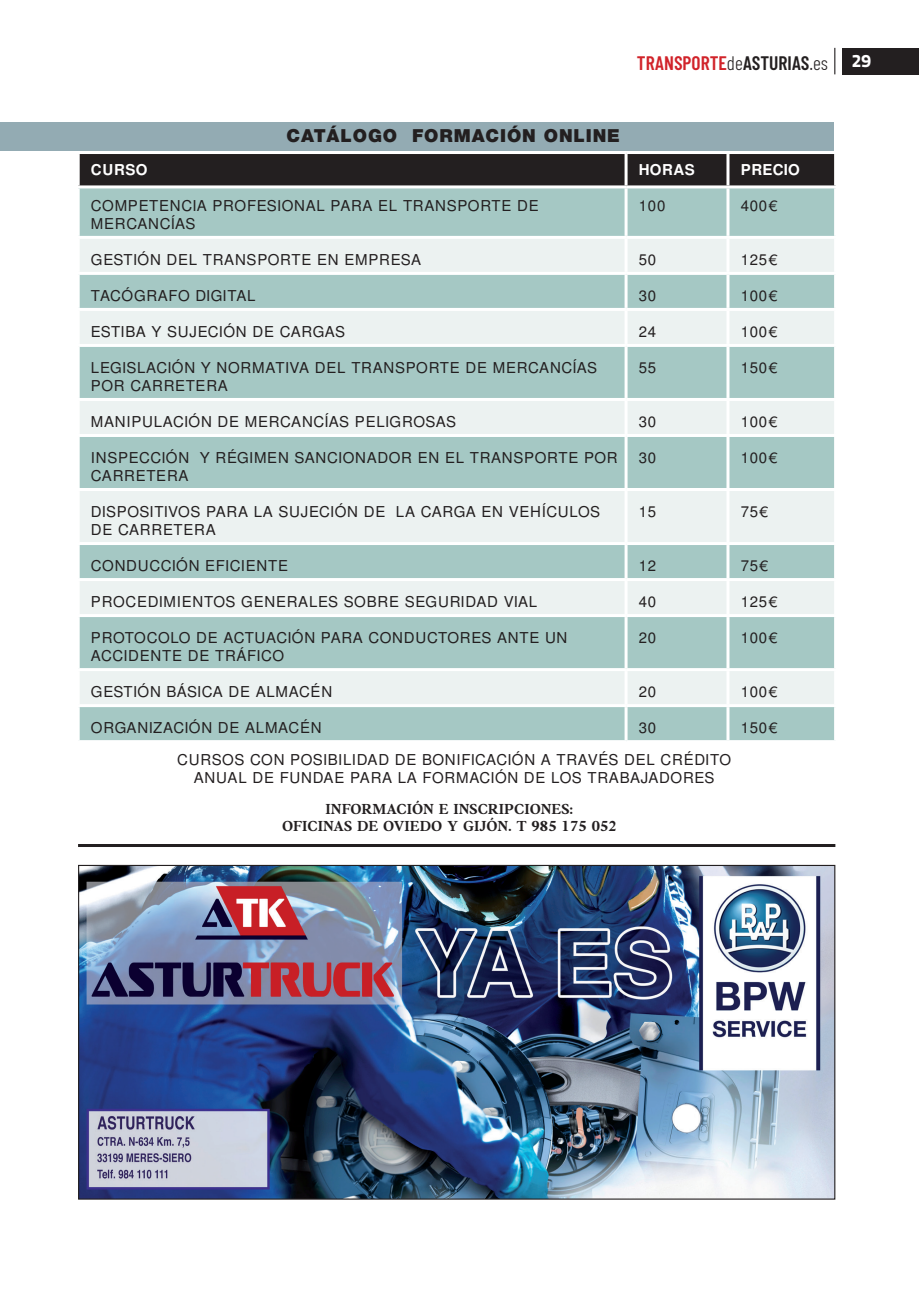
<style>
.page{position:relative;width:919px;height:1289px;background:#fff}
.page>*{position:absolute;margin:0;border:0;box-sizing:border-box;transform-origin:0 0}
.t1{font:600 19.5px "Barlow Condensed";color:#d1232a}
.t2{font:900 18px "Helvetica Neue";letter-spacing:.05em;color:#231f20}
.t3{font:15px/18px "Free Sans";letter-spacing:.05em;color:#231f20}
.t4{font:15px "Free Sans";letter-spacing:.025em;color:#231f20}
.t5{font:700 15px/17.5px "Anko Personal Use";letter-spacing:.01em;color:#231f20;text-align:center}
.t6{font:700 15px "Free Sans";letter-spacing:.03em;color:#fff}
.s1{font-weight:300;color:#231f20}
.s2{color:#231f20}
</style>
<div class="page">
<div style="left:841px;top:48px;width:77px;height:26px;background:#231f20"></div>
<svg style="left:834px;top:48px;width:1px;height:26px"></svg>
<div style="left:0;top:122px;width:833px;height:29px;background:#93abb3"></div>
<div style="left:80px;top:154px;width:754px;height:31px;background:#231f20"></div>
<div style="left:80px;top:188px;width:754px;height:552px;background:#a5c8c4"></div>
<svg style="left:80px;top:239px;width:754px;height:465px;background:#c8dcda"></svg>
<hr style="left:624px;top:154px;width:3px;height:31px;background:#fff">
<hr style="left:726px;top:154px;width:3px;height:31px;background:#fff">
<hr style="left:624px;top:188px;width:3px;height:48px;background:#fff">
<hr style="left:726px;top:188px;width:3px;height:48px;background:#fff">
<hr style="left:77px;top:236px;width:549px;height:3px;background:#fff">
<hr style="left:626px;top:236px;width:102px;height:3px;background:#fff">
<hr style="left:624px;top:239px;width:3px;height:33px;background:#fff">
<hr style="left:728px;top:236px;width:109px;height:3px;background:#fff">
<hr style="left:726px;top:239px;width:3px;height:33px;background:#fff">
<hr style="left:77px;top:272px;width:549px;height:3px;background:#fff">
<hr style="left:626px;top:272px;width:102px;height:3px;background:#fff">
<hr style="left:624px;top:275px;width:3px;height:33px;background:#fff">
<hr style="left:728px;top:272px;width:109px;height:3px;background:#fff">
<hr style="left:726px;top:275px;width:3px;height:33px;background:#fff">
<hr style="left:77px;top:308px;width:549px;height:3px;background:#fff">
<hr style="left:626px;top:308px;width:102px;height:3px;background:#fff">
<hr style="left:624px;top:311px;width:3px;height:33px;background:#fff">
<hr style="left:728px;top:308px;width:109px;height:3px;background:#fff">
<hr style="left:726px;top:311px;width:3px;height:33px;background:#fff">
<hr style="left:77px;top:344px;width:549px;height:3px;background:#fff">
<hr style="left:626px;top:344px;width:102px;height:3px;background:#fff">
<hr style="left:624px;top:347px;width:3px;height:51px;background:#fff">
<hr style="left:728px;top:344px;width:109px;height:3px;background:#fff">
<hr style="left:726px;top:347px;width:3px;height:51px;background:#fff">
<hr style="left:77px;top:398px;width:549px;height:3px;background:#fff">
<hr style="left:626px;top:398px;width:102px;height:3px;background:#fff">
<hr style="left:624px;top:401px;width:3px;height:33px;background:#fff">
<hr style="left:728px;top:398px;width:109px;height:3px;background:#fff">
<hr style="left:726px;top:401px;width:3px;height:33px;background:#fff">
<hr style="left:77px;top:434px;width:549px;height:3px;background:#fff">
<hr style="left:626px;top:434px;width:102px;height:3px;background:#fff">
<hr style="left:624px;top:437px;width:3px;height:51px;background:#fff">
<hr style="left:728px;top:434px;width:109px;height:3px;background:#fff">
<hr style="left:726px;top:437px;width:3px;height:51px;background:#fff">
<hr style="left:77px;top:488px;width:549px;height:3px;background:#fff">
<hr style="left:626px;top:488px;width:102px;height:3px;background:#fff">
<hr style="left:624px;top:491px;width:3px;height:51px;background:#fff">
<hr style="left:728px;top:488px;width:109px;height:3px;background:#fff">
<hr style="left:726px;top:491px;width:3px;height:51px;background:#fff">
<hr style="left:77px;top:542px;width:549px;height:3px;background:#fff">
<hr style="left:626px;top:542px;width:102px;height:3px;background:#fff">
<hr style="left:624px;top:545px;width:3px;height:33px;background:#fff">
<hr style="left:728px;top:542px;width:109px;height:3px;background:#fff">
<hr style="left:726px;top:545px;width:3px;height:33px;background:#fff">
<hr style="left:77px;top:578px;width:549px;height:3px;background:#fff">
<hr style="left:626px;top:578px;width:102px;height:3px;background:#fff">
<hr style="left:624px;top:581px;width:3px;height:33px;background:#fff">
<hr style="left:728px;top:578px;width:109px;height:3px;background:#fff">
<hr style="left:726px;top:581px;width:3px;height:33px;background:#fff">
<hr style="left:77px;top:614px;width:549px;height:3px;background:#fff">
<hr style="left:626px;top:614px;width:102px;height:3px;background:#fff">
<hr style="left:624px;top:617px;width:3px;height:51px;background:#fff">
<hr style="left:728px;top:614px;width:109px;height:3px;background:#fff">
<hr style="left:726px;top:617px;width:3px;height:51px;background:#fff">
<hr style="left:77px;top:668px;width:549px;height:3px;background:#fff">
<hr style="left:626px;top:668px;width:102px;height:3px;background:#fff">
<hr style="left:624px;top:671px;width:3px;height:33px;background:#fff">
<hr style="left:728px;top:668px;width:109px;height:3px;background:#fff">
<hr style="left:726px;top:671px;width:3px;height:33px;background:#fff">
<hr style="left:77px;top:704px;width:549px;height:3px;background:#fff">
<hr style="left:626px;top:704px;width:102px;height:3px;background:#fff">
<hr style="left:624px;top:707px;width:3px;height:33px;background:#fff">
<hr style="left:728px;top:704px;width:109px;height:3px;background:#fff">
<hr style="left:726px;top:707px;width:3px;height:33px;background:#fff">
<img style="left:80px;top:866px;width:753px;height:331px">
<hr style="left:78px;top:844px;width:757px;height:3px;background:#231f20">
<h1 class="t1" style="left:636px;top:51px;width:235px">TRANSPORTE<span class="s1">de</span><span class="s2">ASTURIAS</span><span class="s1">.es</span> <sup>29</sup></h1>
<p class="t2" style="left:286px;top:125px;width:335px">CATÁLOGO FORMACIÓN ONLINE</p>
<p class="t6" style="left:91px;top:159px;width:58px">CURSO</p>
<p class="t6" style="left:638px;top:159px;width:57px">HORAS</p>
<p class="t6" style="left:740px;top:159px;width:60px">PRECIO</p>
<p class="t3" style="left:91px;top:197px;width:449px">COMPETENCIA PROFESIONAL PARA EL TRANSPORTE DE<br>MERCANCÍAS</p>
<p class="t3" style="left:638px;top:197px;width:28px">100</p>
<p class="t3" style="left:740px;top:197px;width:39px">400€</p>
<p class="t3" style="left:91px;top:251px;width:331px">GESTIÓN DEL TRANSPORTE EN EMPRESA</p>
<p class="t3" style="left:638px;top:251px;width:19px">50</p>
<p class="t3" style="left:740px;top:251px;width:39px">125€</p>
<p class="t4" style="left:91px;top:285px;width:166px">TACÓGRAFO DIGITAL</p>
<p class="t3" style="left:638px;top:287px;width:19px">30</p>
<p class="t3" style="left:740px;top:287px;width:39px">100€</p>
<p class="t4" style="left:91px;top:321px;width:255px">ESTIBA Y SUJECIÓN DE CARGAS</p>
<p class="t3" style="left:638px;top:323px;width:19px">24</p>
<p class="t3" style="left:740px;top:323px;width:39px">100€</p>
<p class="t3" style="left:91px;top:359px;width:508px">LEGISLACIÓN Y NORMATIVA DEL TRANSPORTE DE MERCANCÍAS<br>POR CARRETERA</p>
<p class="t3" style="left:638px;top:359px;width:19px">55</p>
<p class="t3" style="left:740px;top:359px;width:39px">150€</p>
<p class="t3" style="left:91px;top:413px;width:367px">MANIPULACIÓN DE MERCANCÍAS PELIGROSAS</p>
<p class="t3" style="left:638px;top:413px;width:19px">30</p>
<p class="t3" style="left:740px;top:413px;width:39px">100€</p>
<p class="t3" style="left:91px;top:449px;width:528px">INSPECCIÓN Y RÉGIMEN SANCIONADOR EN EL TRANSPORTE POR<br>CARRETERA</p>
<p class="t3" style="left:638px;top:449px;width:19px">30</p>
<p class="t3" style="left:740px;top:449px;width:39px">100€</p>
<p class="t3" style="left:91px;top:503px;width:510px">DISPOSITIVOS PARA LA SUJECIÓN DE LA CARGA EN VEHÍCULOS<br>DE CARRETERA</p>
<p class="t3" style="left:638px;top:503px;width:19px">15</p>
<p class="t3" style="left:740px;top:503px;width:30px">75€</p>
<p class="t3" style="left:91px;top:557px;width:198px">CONDUCCIÓN EFICIENTE</p>
<p class="t3" style="left:638px;top:557px;width:19px">12</p>
<p class="t3" style="left:740px;top:557px;width:30px">75€</p>
<p class="t3" style="left:91px;top:593px;width:448px">PROCEDIMIENTOS GENERALES SOBRE SEGURIDAD VIAL</p>
<p class="t3" style="left:638px;top:593px;width:19px">40</p>
<p class="t3" style="left:740px;top:593px;width:39px">125€</p>
<p class="t3" style="left:91px;top:629px;width:478px">PROTOCOLO DE ACTUACIÓN PARA CONDUCTORES ANTE UN<br>ACCIDENTE DE TRÁFICO</p>
<p class="t3" style="left:638px;top:629px;width:19px">20</p>
<p class="t3" style="left:740px;top:629px;width:39px">100€</p>
<p class="t4" style="left:91px;top:681px;width:243px">GESTIÓN BÁSICA DE ALMACÉN</p>
<p class="t3" style="left:638px;top:683px;width:19px">20</p>
<p class="t3" style="left:740px;top:683px;width:39px">100€</p>
<p class="t3" style="left:91px;top:719px;width:232px">ORGANIZACIÓN DE ALMACÉN</p>
<p class="t3" style="left:638px;top:719px;width:19px">30</p>
<p class="t3" style="left:740px;top:719px;width:39px">150€</p>
<p class="t3" style="left:177px;top:751px;width:555px;text-align:center">CURSOS CON POSIBILIDAD DE BONIFICACIÓN A TRAVÉS DEL CRÉDITO<br>ANUAL DE FUNDAE PARA LA FORMACIÓN DE LOS TRABAJADORES</p>
<p class="t5" style="left:282px;top:800px;width:336px">INFORMACIÓN E INSCRIPCIONES:<br>OFICINAS DE OVIEDO Y GIJÓN. T 985 175 052</p>
</div>
